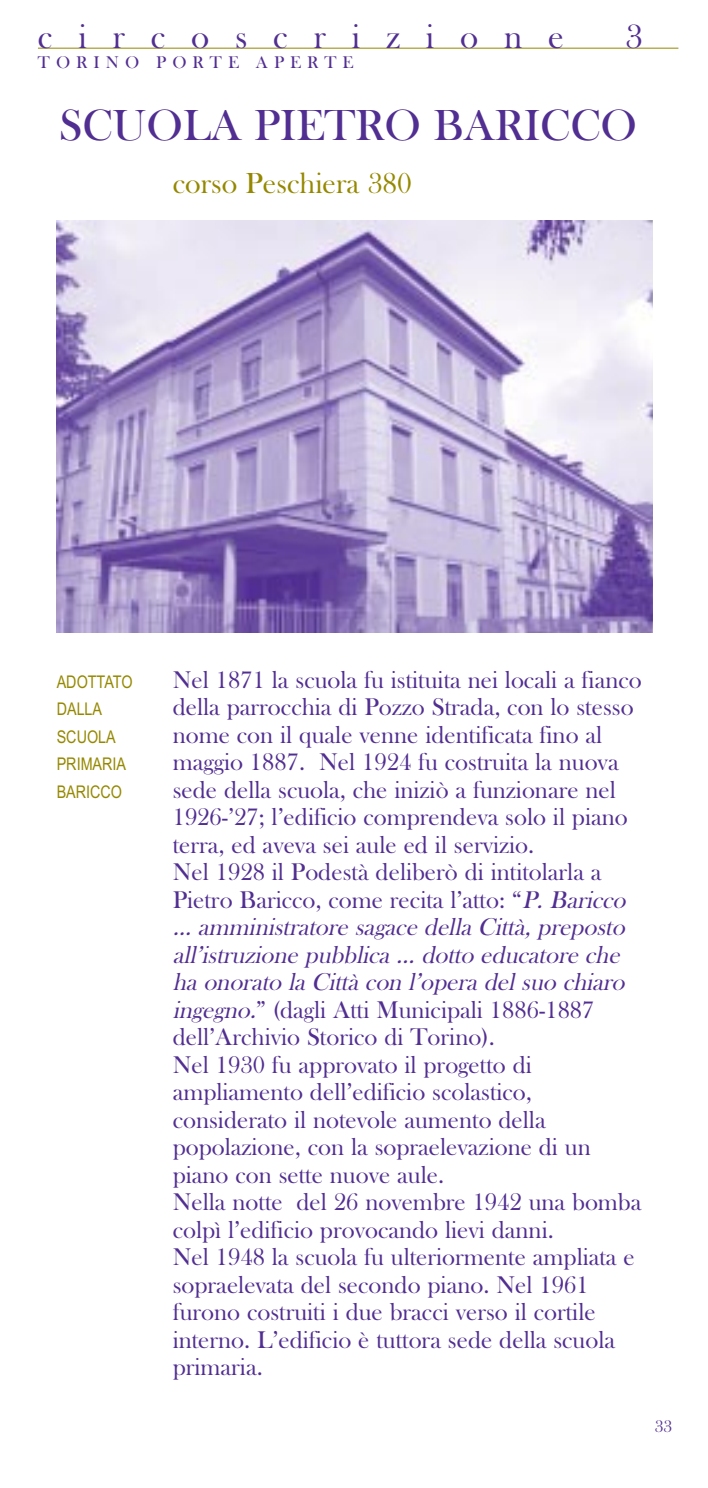
<style>
.page{position:relative;width:708px;height:1488px;background:#fff}
.page>*{position:absolute;margin:0;border:0;box-sizing:border-box;transform-origin:0 0}
.t1{font:45px "Bask Old Face";color:#512e91}
.t2{font:35px "Bask Old Face";letter-spacing:.74em;color:#512e91}
.t3{font:30px "Bask Old Face";color:#958800}
.t4{font:25px/27.5px "Bask Old Face";color:#512e91}
.t5{font:17.5px/27.5px "Arial Narrow";color:#958800}
.t6{font:17.5px "Bask Old Face";letter-spacing:.345em;color:#512e91}
.s1{font-style:italic}
</style>
<div class="page">
<hr style="left:38px;top:48px;width:640px;height:1px;background:#958800">
<img style="left:57px;top:220px;width:595px;height:412px">
<h2 class="t2" style="left:38px;top:24px;width:527px">circoscrizione</h2>
<h2 class="t2" style="left:625px;top:24px;width:19px">3</h2>
<p class="t6" style="left:38px;top:56px;width:317px">TORINO PORTE APERTE</p>
<h1 class="t1" style="left:59px;top:109px;width:579px">SCUOLA PIETRO BARICCO</h1>
<p class="t3" style="left:173px;top:172px;width:241px">corso Peschiera 380</p>
<p class="t5" style="left:57px;top:669px;width:77px">ADOTTATO<br>DALLA<br>SCUOLA<br>PRIMARIA<br>BARICCO</p>
<p class="t4" style="left:173px;top:667px;width:470px">Nel 1871 la scuola fu istituita nei locali a fianco della parrocchia di Pozzo Strada, con lo stesso nome con il quale venne identificata fino al maggio 1887. Nel 1924 fu costruita la nuova sede della scuola, che iniziò a funzionare nel 1926-’27; l’edificio comprendeva solo il piano terra, ed aveva sei aule ed il servizio.<br>Nel 1928 il Podestà deliberò di intitolarla a Pietro Baricco, come recita l’atto: “<span class="s1">P. Baricco … amministratore sagace della Città, preposto all’istruzione pubblica … dotto educatore che ha onorato la Città con l’opera del suo chiaro ingegno.</span>” (dagli Atti Municipali 1886-1887 dell’Archivio Storico di Torino).<br>Nel 1930 fu approvato il progetto di ampliamento dell’edificio scolastico, considerato il notevole aumento della popolazione, con la sopraelevazione di un piano con sette nuove aule.<br>Nella notte del 26 novembre 1942 una bomba colpì l’edificio provocando lievi danni.<br>Nel 1948 la scuola fu ulteriormente ampliata e sopraelevata del secondo piano. Nel 1961 furono costruiti i due bracci verso il cortile interno. L’edificio è tuttora sede della scuola primaria.</p>
<p class="t6" style="left:654px;top:1420px;width:19px">33</p>
</div>
